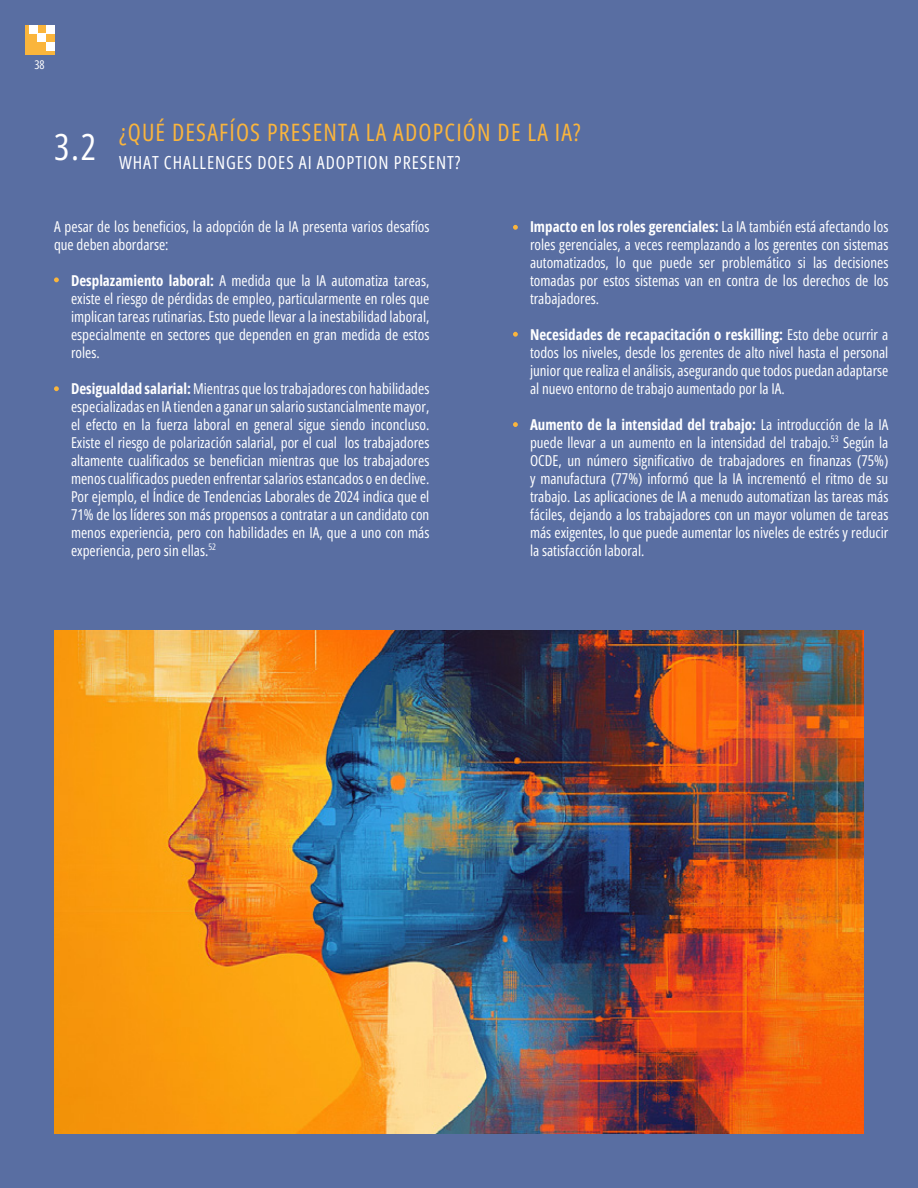
<style>
.page{position:relative;width:918px;height:1188px;background:#596ea2}
.page>*{position:absolute;margin:0;border:0;box-sizing:border-box;transform-origin:0 0}
.t1{font:24px "Open Sans Condensed";letter-spacing:.05em;color:#fab53c}
.t2{font:18px "Open Sans Condensed";letter-spacing:.05em;color:#fff}
.t3{font:15px/18px "Open Sans Condensed";color:#fff;text-align:justify}
.t4{font:12px "Open Sans Condensed";color:#fff}
.s1{font-weight:700}
</style>
<div class="page">
<img style="left:54px;top:630px;width:810px;height:504px">
<svg style="left:54px;top:277px;width:5px;height:5px"></svg>
<svg style="left:54px;top:386px;width:5px;height:5px"></svg>
<svg style="left:513px;top:225px;width:5px;height:5px"></svg>
<svg style="left:513px;top:332px;width:5px;height:5px"></svg>
<svg style="left:513px;top:422px;width:5px;height:5px"></svg>
<div style="left:25px;top:25px;width:29px;height:29px;background:#fab53c"></div>
<div style="left:46px;top:25px;width:8px;height:9px;background:#fff"></div>
<div style="left:37px;top:34px;width:9px;height:8px;background:#fff"></div>
<div style="left:46px;top:42px;width:8px;height:9px;background:#fff"></div>
<div style="left:29px;top:25px;width:8px;height:9px;background:#fff"></div>
<p class="t4" style="left:35px;top:57px;width:12px">38</p>
<h1 class="t1" style="left:119px;top:116px;width:463px">¿QUÉ DESAFÍOS PRESENTA LA ADOPCIÓN DE LA IA?</h1>
<p class="t2" style="left:54px;top:150px;width:408px"><sup>3.2</sup> WHAT CHALLENGES DOES AI ADOPTION PRESENT?</p>
<p class="t3" style="left:54px;top:217px;width:377px">A pesar de los beneficios, la adopción de la IA presenta varios desafíos que deben abordarse:</p>
<p class="t3" style="left:71px;top:271px;width:360px"><span class="s1">Desplazamiento laboral:</span> A medida que la IA automatiza tareas, existe el riesgo de pérdidas de empleo, particularmente en roles que implican tareas rutinarias. Esto puede llevar a la inestabilidad laboral, especialmente en sectores que dependen en gran medida de estos roles.</p>
<p class="t3" style="left:71px;top:379px;width:360px"><span class="s1">Desigualdad salarial:</span> Mientras que los trabajadores con habilidades especializadas en IA tienden a ganar un salario sustancialmente mayor, el efecto en la fuerza laboral en general sigue siendo inconcluso.<br>Existe el riesgo de polarización salarial, por el cual los trabajadores altamente cualificados se benefician mientras que los trabajadores menos cualificados pueden enfrentar salarios estancados o en declive.<br>Por ejemplo, el Índice de Tendencias Laborales de 2024 indica que el 71% de los líderes son más propensos a contratar a un candidato con menos experiencia, pero con habilidades en IA, que a uno con más experiencia, pero sin ellas.<sup>52</sup></p>
<p class="t3" style="left:530px;top:217px;width:360px"><span class="s1">Impacto en los roles gerenciales:</span> La IA también está afectando los roles gerenciales, a veces reemplazando a los gerentes con sistemas automatizados, lo que puede ser problemático si las decisiones tomadas por estos sistemas van en contra de los derechos de los trabajadores.</p>
<p class="t3" style="left:530px;top:325px;width:360px"><span class="s1">Necesidades de recapacitación o reskilling:</span> Esto debe ocurrir a todos los niveles, desde los gerentes de alto nivel hasta el personal junior que realiza el análisis, asegurando que todos puedan adaptarse al nuevo entorno de trabajo aumentado por la IA.</p>
<p class="t3" style="left:530px;top:415px;width:360px"><span class="s1">Aumento de la intensidad del trabajo:</span> La introducción de la IA puede llevar a un aumento en la intensidad del trabajo.<sup>53</sup> Según la OCDE, un número significativo de trabajadores en finanzas (75%) y manufactura (77%) informó que la IA incrementó el ritmo de su trabajo. Las aplicaciones de IA a menudo automatizan las tareas más fáciles, dejando a los trabajadores con un mayor volumen de tareas más exigentes, lo que puede aumentar los niveles de estrés y reducir la satisfacción laboral.</p>
</div>
